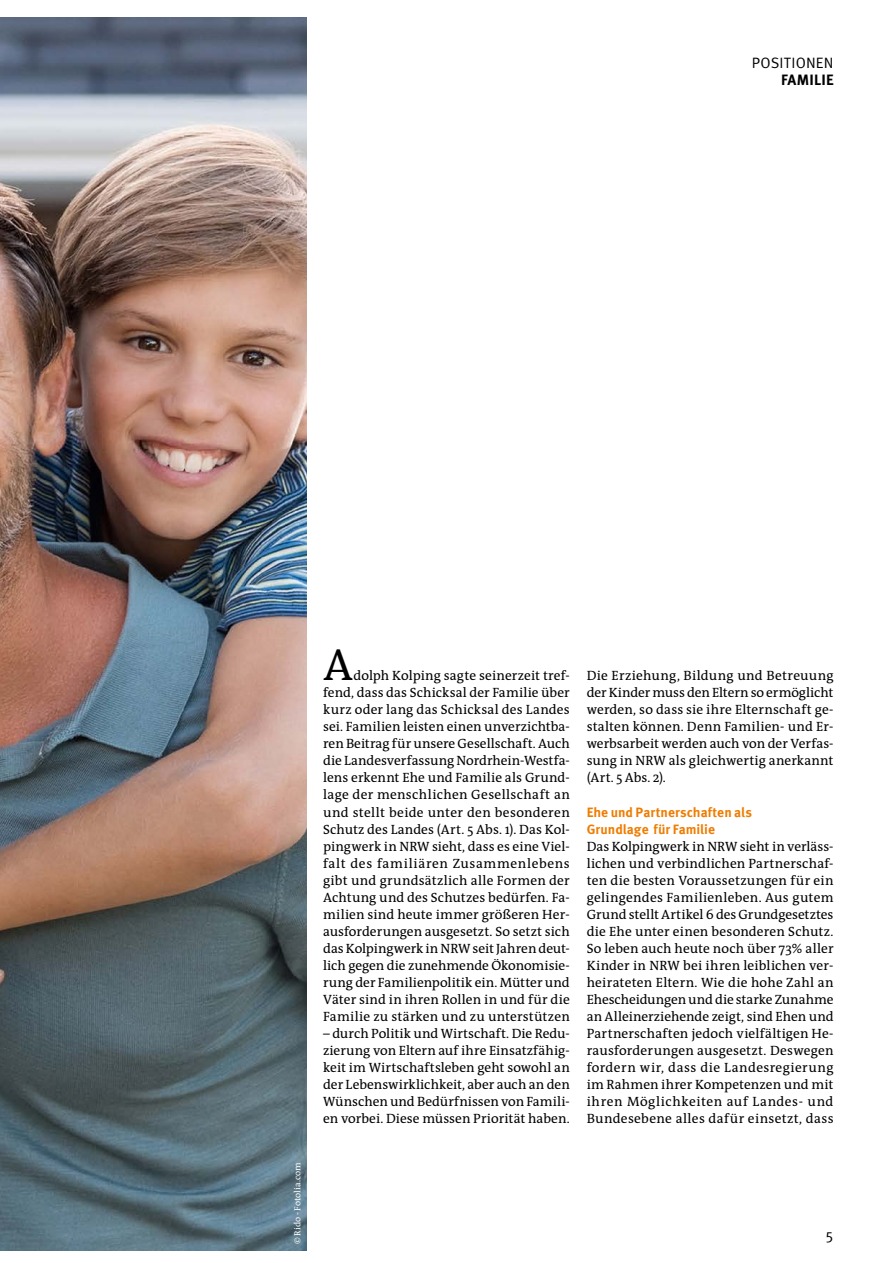
<style>
.page{position:relative;width:893px;height:1263px;background:#fff}
.page>*{position:absolute;margin:0;border:0;box-sizing:border-box;transform-origin:0 0}
.t1{font:45px "The Antiqua B5";color:#000}
.t2{font:15px "Meta Pro";letter-spacing:.015em;color:#000}
.t3{font:700 15px "Meta Pro";letter-spacing:.01em;color:#000}
.t4{font:13.5px/17px "The Antiqua B5";letter-spacing:.015em;color:#000;text-align:justify}
.t5{font:700 13.5px/17px "Meta Pro";color:#ef7c00}
.t6{font:9px "The Antiqua B5";letter-spacing:.005em;color:#fff}
</style>
<div class="page">
<img style="left:0;top:17px;width:306px;height:1233px">
<p class="t2" style="left:752px;top:54px;width:83px">POSITIONEN</p>
<p class="t3" style="left:781px;top:70px;width:54px">FAMILIE</p>
<p class="t6" style="left:293px;top:1244px;width:83px;rotate:-90deg">© Rido - Fotolia.com</p>
<h1 class="t1" style="left:323px;top:642px;width:31px">A</h1>
<p class="t4" style="left:323px;top:668px;width:248px;text-indent:30px">dolph Kolping sagte seinerzeit tref&shy;fend, dass das Schicksal der Familie über kurz oder lang das Schicksal des Landes sei. Familien leisten einen unverzichtba&shy;ren Beitrag für unsere Gesellschaft. Auch die Landesverfassung Nordrhein-Westfa&shy;lens erkennt Ehe und Familie als Grund&shy;lage der menschlichen Gesellschaft an und stellt beide unter den besonderen Schutz des Landes (Art. 5 Abs. 1). Das Kol&shy;pingwerk in NRW sieht, dass es eine Viel&shy;falt des familiären Zusammenlebens gibt und grundsätzlich alle Formen der Achtung und des Schutzes bedürfen. Fa&shy;milien sind heute immer größeren Her&shy;ausforderungen ausgesetzt. So setzt sich das Kolpingwerk in NRW seit Jahren deut&shy;lich gegen die zunehmende Ökonomisie&shy;rung der Familienpolitik ein. Mütter und Väter sind in ihren Rollen in und für die Familie zu stärken und zu unterstützen</p>
<p class="t4" style="left:323px;top:1025px;width:248px">– durch Politik und Wirtschaft. Die Redu&shy;zierung von Eltern auf ihre Einsatzfähig&shy;keit im Wirtschaftsleben geht sowohl an der Lebenswirklichkeit, aber auch an den Wünschen und Bedürfnissen von Famili&shy;en vorbei. Diese müssen Priorität haben.</p>
<p class="t4" style="left:587px;top:668px;width:248px">Die Erziehung, Bildung und Betreuung der Kinder muss den Eltern so ermöglicht werden, so dass sie ihre Elternschaft ge&shy;stalten können. Denn Familien- und Er&shy;werbsarbeit werden auch von der Verfas&shy;sung in NRW als gleichwertig anerkannt (Art. 5 Abs. 2).</p>
<p class="t5" style="left:587px;top:803px;width:167px">Ehe und Partnerschaften als<br>Grundlage für Familie</p>
<p class="t4" style="left:587px;top:838px;width:248px">Das Kolpingwerk in NRW sieht in verläss&shy;lichen und verbindlichen Partnerschaf&shy;ten die besten Voraussetzungen für ein gelingendes Familienleben. Aus gutem Grund stellt Artikel 6 des Grundgesetztes die Ehe unter einen besonderen Schutz.<br>So leben auch heute noch über 73% aller Kinder in NRW bei ihren leiblichen ver&shy;heirateten Eltern. Wie die hohe Zahl an Ehescheidungen und die starke Zunahme an Alleinerziehende zeigt, sind Ehen und Partnerschaften jedoch vielfältigen He&shy;rausforderungen ausgesetzt. Deswegen fordern wir, dass die Landesregierung im Rahmen ihrer Kompetenzen und mit ihren Möglichkeiten auf Landes- und Bundesebene alles dafür einsetzt, dass</p>
<p class="t2" style="left:825px;top:1227px;width:10px">5</p>
</div>
